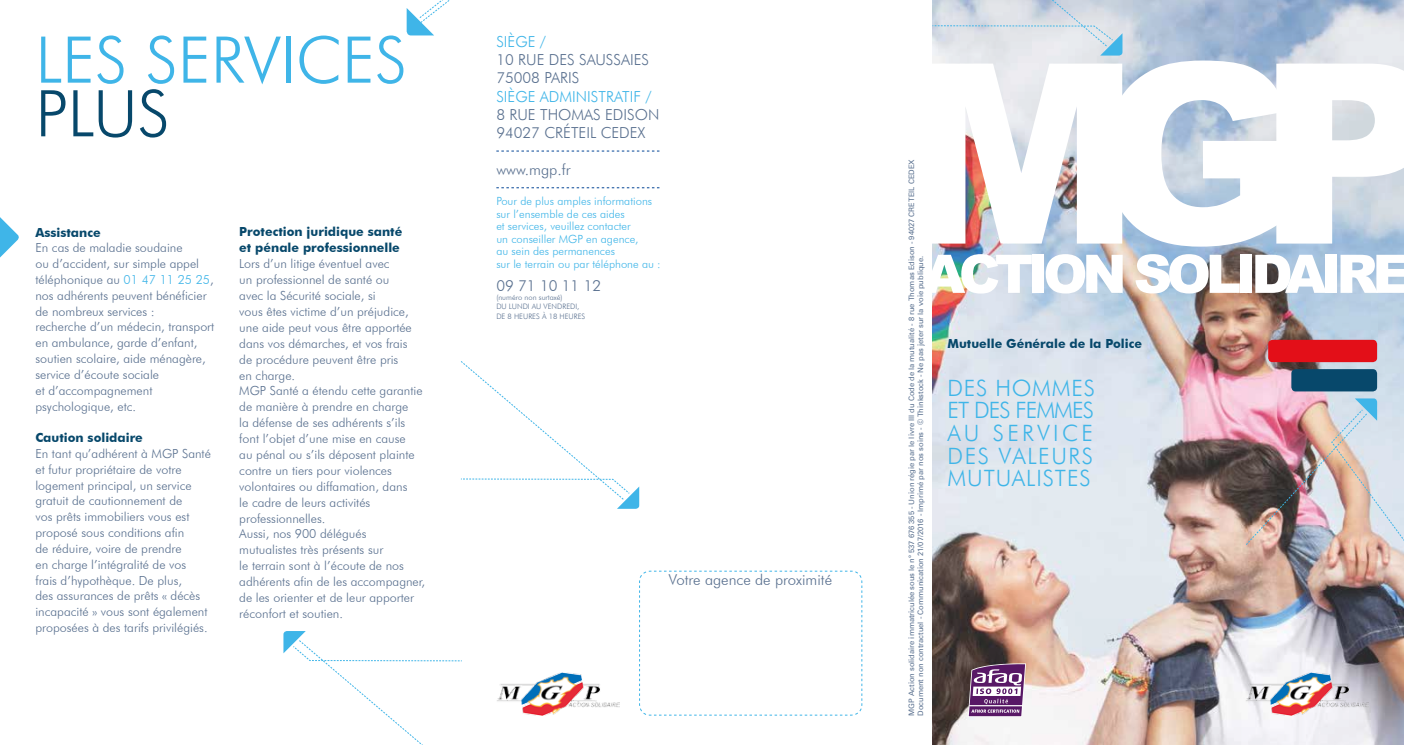
<style>
.page{position:relative;width:1404px;height:745px;background:#fff}
.page>*{position:absolute;margin:0;border:0;box-sizing:border-box;transform-origin:0 0}
.t1{font:900 251.12px "Arial";color:#fff}
.t2{font:300 64.38px "Futura BT";color:#3fb5e8}
.t3{font:300 64.38px "Futura BT";color:#07486b}
.t4{font:900 53.12px "Arial";letter-spacing:-.1em;color:#fff}
.t5{font:300 22.5px/22.5px "Futura BT";letter-spacing:.04em;color:#3fb5e8;text-align:justify}
.t6{font:300 15.12px/18.2px "Futura BT";color:#59708f}
.t7{font:300 15.12px "Futura BT";color:#3fb5e8}
.t8{font:300 15px "Futura BT";color:#59708f}
.t9{font:300 12.5px/15.9px "Futura BT";color:#59708f}
.t10{font:700 12.5px/15.9px "Futura BT";color:#07486b}
.t11{font:300 11.25px/12.5px "Futura BT";color:#3fb5e8}
.t12{font:7.5px/9px "Univers";color:#59708f}
.t13{font:300 7.5px/9px "Futura BT";color:#59708f}
.s1{color:#3fb5e8}
</style>
<div class="page">
<img style="left:932px;top:0;width:471px;height:744px">
<div style="left:1267px;top:339px;width:109px;height:23px;background:#e30f18;border-radius:4px"></div>
<div style="left:1291px;top:369px;width:85px;height:22px;background:#07486b;border-radius:4px"></div>
<svg style="left:932px;top:0;width:190px;height:56px;background:#d6dee6"></svg>
<svg style="left:461px;top:361px;width:178px;height:147px"></svg>
<img style="left:1245px;top:398px;width:158px;height:180px">
<svg style="left:496px;top:151px;width:163px;height:1px"></svg>
<svg style="left:496px;top:187px;width:163px;height:1px"></svg>
<svg style="left:639px;top:570px;width:223px;height:145px"></svg>
<svg style="left:406px;top:0;width:44px;height:35px"></svg>
<svg style="left:0;top:217px;width:19px;height:41px"></svg>
<img style="left:1245px;top:671px;width:123px;height:43px">
<svg style="left:967px;top:663px;width:58px;height:53px"></svg>
<hr style="left:969px;top:704px;width:52px;height:1px;background:#fff">
<img style="left:497px;top:672px;width:122px;height:43px">
<svg style="left:283px;top:631px;width:179px;height:113px"></svg>
<h2 class="t2" style="left:35px;top:21px;width:373px">LES SERVICES</h2>
<h2 class="t3" style="left:35px;top:74px;width:136px">PLUS</h2>
<p class="t10" style="left:35px;top:224px;width:67px">Assistance</p>
<p class="t9" style="left:35px;top:240px;width:180px">En cas de maladie soudaine<br>ou d’accident, sur simple appel téléphonique au <span class="s1">01 47 11 25 25</span>, nos adhérents peuvent bénéficier de nombreux services :<br>recherche d’un médecin, transport en ambulance, garde d’enfant, soutien scolaire, aide ménagère, service d’écoute sociale<br>et d’accompagnement psychologique, etc.</p>
<p class="t10" style="left:35px;top:429px;width:109px">Caution solidaire</p>
<p class="t9" style="left:35px;top:445px;width:177px">En tant qu’adhérent à MGP Santé et futur propriétaire de votre logement principal, un service gratuit de cautionnement de<br>vos prêts immobiliers vous est proposé sous conditions afin<br>de réduire, voire de prendre<br>en charge l’intégralité de vos frais d’hypothèque. De plus,<br>des assurances de prêts « décès incapacité » vous sont également proposées à des tarifs privilégiés.</p>
<p class="t10" style="left:239px;top:224px;width:164px">Protection juridique santé et pénale professionnelle</p>
<p class="t9" style="left:239px;top:255px;width:187px">Lors d’un litige éventuel avec<br>un professionnel de santé ou<br>avec la Sécurité sociale, si<br>vous êtes victime d’un préjudice, une aide peut vous être apportée dans vos démarches, et vos frais<br>de procédure peuvent être pris<br>en charge.<br>MGP Santé a étendu cette garantie de manière à prendre en charge<br>la défense de ses adhérents s’ils font l’objet d’une mise en cause<br>au pénal ou s’ils déposent plainte contre un tiers pour violences volontaires ou diffamation, dans<br>le cadre de leurs activités professionnelles.<br>Aussi, nos 900 délégués mutualistes très présents sur<br>le terrain sont à l’écoute de nos adhérents afin de les accompagner, de les orienter et de leur apporter réconfort et soutien.</p>
<p class="t7" style="left:496px;top:32px;width:51px">SIÈGE /</p>
<p class="t6" style="left:496px;top:51px;width:154px">10 RUE DES SAUSSAIES<br>75008 PARIS</p>
<p class="t7" style="left:496px;top:87px;width:157px">SIÈGE ADMINISTRATIF /</p>
<p class="t6" style="left:496px;top:105px;width:164px">8 RUE THOMAS EDISON<br>94027 CRÉTEIL CEDEX</p>
<p class="t6" style="left:496px;top:160px;width:76px">www.mgp.fr</p>
<p class="t11" style="left:496px;top:195px;width:166px">Pour de plus amples informations sur l’ensemble de ces aides<br>et services, veuillez contacter<br>un conseiller MGP en agence,<br>au sein des permanences<br>sur le terrain ou par téléphone au :</p>
<p class="t6" style="left:496px;top:276px;width:106px">09 71 10 11 12</p>
<p class="t13" style="left:496px;top:292px;width:85px">(numéro non surtaxé)<br>DU LUNDI AU VENDREDI,</p>
<p class="t13" style="left:496px;top:312px;width:90px">DE 8 HEURES À 18 HEURES</p>
<p class="t8" style="left:669px;top:570px;width:165px">Votre agence de proximité</p>
<h1 class="t1" style="left:902px;top:-29px;width:539px">MGP</h1>
<p class="t12" style="left:907px;top:715px;width:557px;rotate:-90deg">MGP Action solidaire immatriculée sous le n° 537 676 355 - Union régie par le livre III du Code de la mutualité - 8 rue Thomas Edison - 94027 CRETEIL CEDEX<br>Document non contractuel - Communication 21/07/2016 - Imprimé par nos soins - © Thinkstock - Ne pas jeter sur la voie publique.</p>
<h3 class="t4" style="left:923px;top:235px;width:488px">ACTION SOLIDAIRE</h3>
<p class="t10" style="left:947px;top:335px;width:196px">Mutuelle Générale de la Police</p>
<h3 class="t5" style="left:947px;top:376px;width:149px">DES HOMMES ET DES FEMMES AU SERVICE DES VALEURS MUTUALISTES</h3>
</div>
